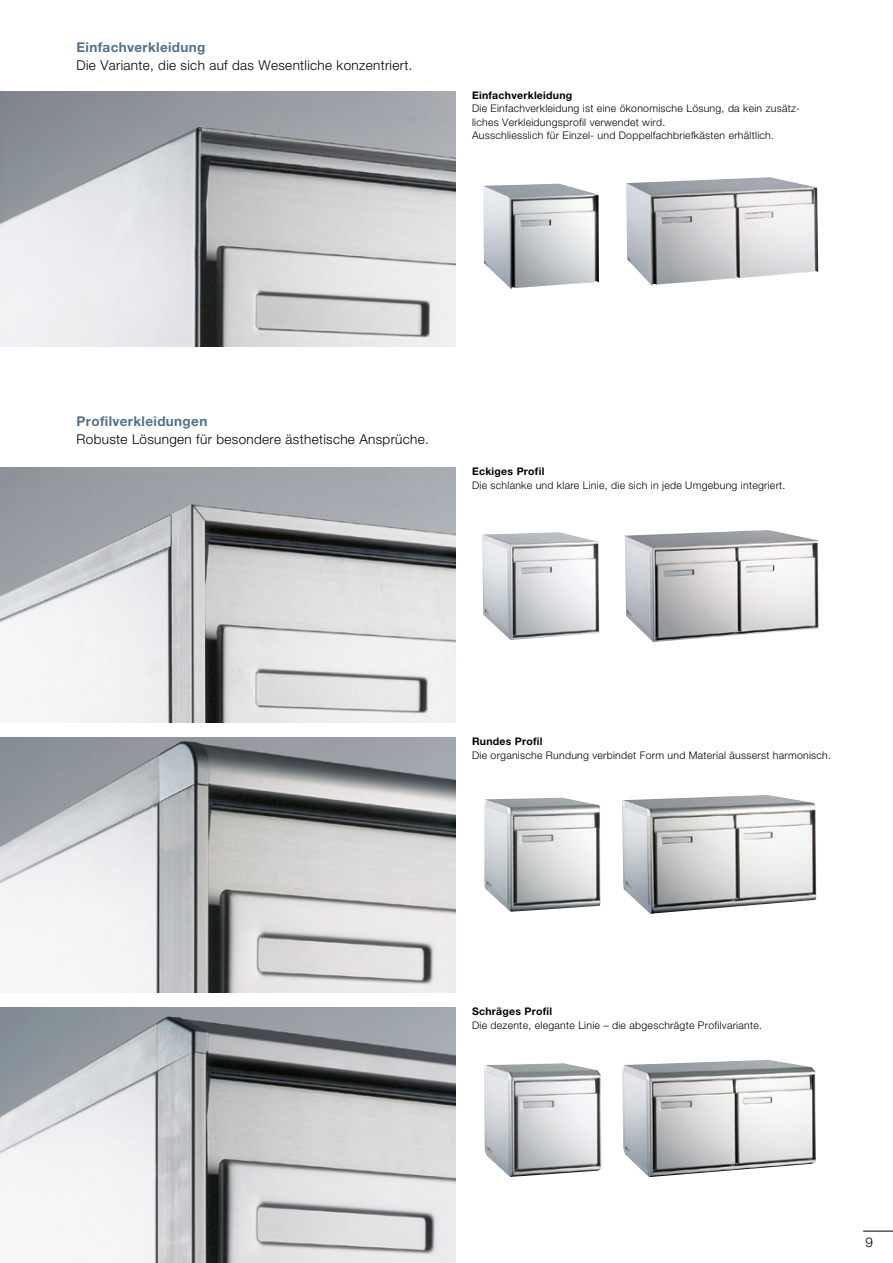
<style>
.page{position:relative;width:893px;height:1263px;background:#fff}
.page>*{position:absolute;margin:0;border:0;box-sizing:border-box;transform-origin:0 0}
._45_Helvetica_9_12_p{font:300 13.5px "Helvetica Neue LT Std";letter-spacing:.025em;color:#000}
._45_Helvetica_9_12_p-2{font:700 13.5px "Helvetica Neue LT Std";letter-spacing:.025em;color:#53708b}
._45_Helvetica_7_9_pt{font:300 10.5px/13.5px "Helvetica Neue LT Std";letter-spacing:.025em;color:#000}
._75_Helvetica_7_9_pt{font:700 10.5px "Helvetica Neue LT Std";letter-spacing:.025em;color:#000}
</style>
<div class="page">
<img style="left:0;top:738px;width:455px;height:255px">
<hr style="left:863px;top:1231px;width:30px;height:1px;background:#000">
<img style="left:0;top:468px;width:455px;height:255px">
<img style="left:0;top:1008px;width:455px;height:255px">
<img style="left:483px;top:184px;width:116px;height:105px">
<img style="left:626px;top:177px;width:192px;height:109px">
<img style="left:0;top:91px;width:455px;height:256px">
<img style="left:482px;top:532px;width:117px;height:108px">
<img style="left:625px;top:530px;width:194px;height:112px">
<img style="left:484px;top:798px;width:117px;height:114px">
<img style="left:622px;top:795px;width:194px;height:119px">
<img style="left:484px;top:1063px;width:117px;height:114px">
<img style="left:622px;top:1060px;width:194px;height:117px">
<p class="_45_Helvetica_9_12_p-2" style="left:77px;top:39px;width:130px">Einfachverkleidung</p>
<p class="_45_Helvetica_9_12_p" style="left:77px;top:57px;width:337px">Die Variante, die sich auf das Wesentliche konzentriert.</p>
<p class="_75_Helvetica_7_9_pt" style="left:472px;top:89px;width:102px">Einfachverkleidung</p>
<p class="_45_Helvetica_7_9_pt" style="left:472px;top:102px;width:328px">Die Einfachverkleidung ist eine ökonomische Lösung, da kein zusätz&shy;liches Verkleidungsprofil verwendet wird.<br>Ausschliesslich für Einzel- und Doppelfachbriefkästen erhältlich.</p>
<p class="_45_Helvetica_9_12_p-2" style="left:77px;top:413px;width:132px">Profilverkleidungen</p>
<p class="_45_Helvetica_9_12_p" style="left:77px;top:431px;width:354px">Robuste Lösungen für besondere ästhetische Ansprüche.</p>
<p class="_75_Helvetica_7_9_pt" style="left:472px;top:465px;width:74px">Eckiges Profil</p>
<p class="_45_Helvetica_7_9_pt" style="left:472px;top:478px;width:315px">Die schlanke und klare Linie, die sich in jede Umgebung integriert.</p>
<p class="_75_Helvetica_7_9_pt" style="left:472px;top:735px;width:72px">Rundes Profil</p>
<p class="_45_Helvetica_7_9_pt" style="left:472px;top:748px;width:361px">Die organische Rundung verbindet Form und Material äusserst harmonisch.</p>
<p class="_75_Helvetica_7_9_pt" style="left:472px;top:1005px;width:82px">Schräges Profil</p>
<p class="_45_Helvetica_7_9_pt" style="left:472px;top:1018px;width:292px">Die dezente, elegante Linie – die abgeschrägte Profilvariante.</p>
<p class="_45_Helvetica_9_12_p" style="left:865px;top:1233px;width:9px">9</p>
</div>
